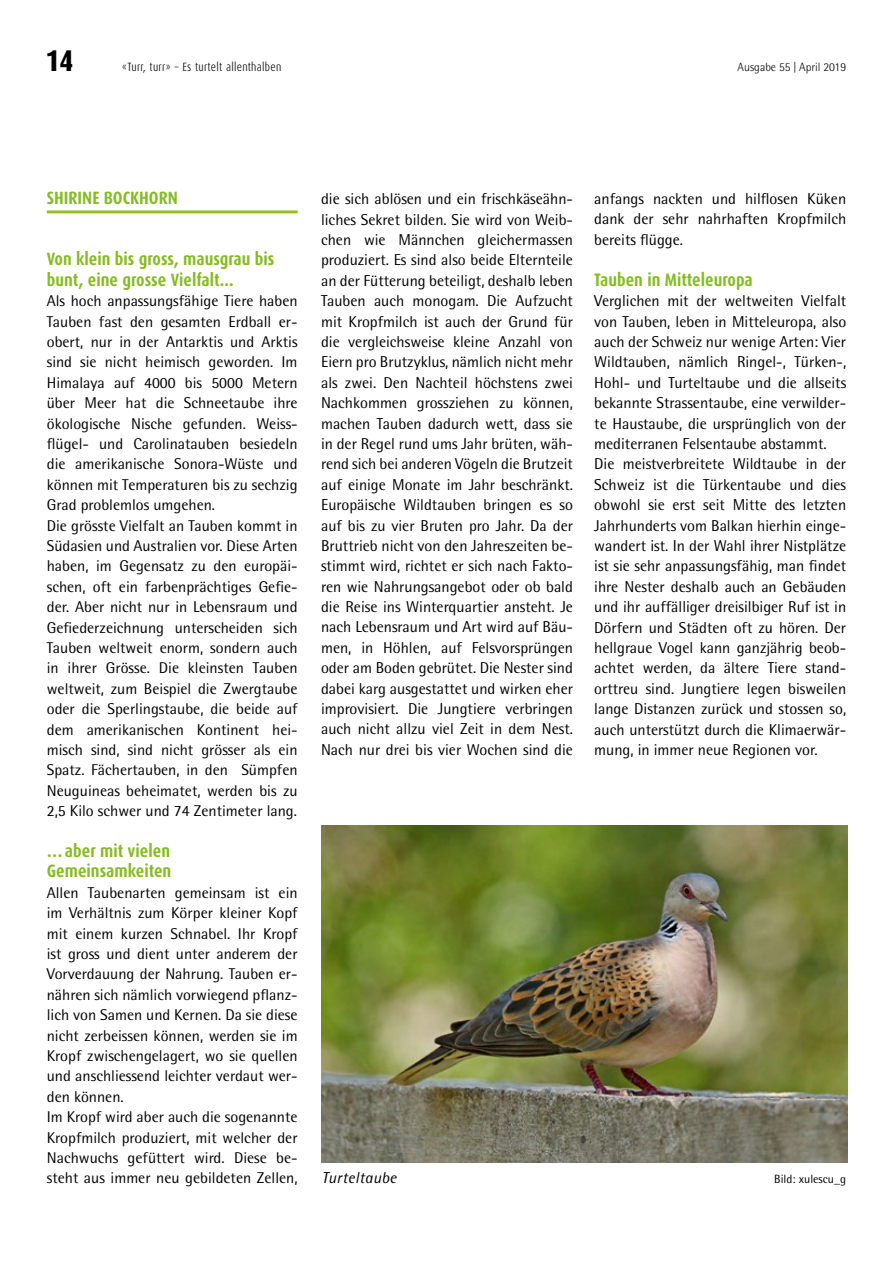
<style>
.page{position:relative;width:893px;height:1263px;background:#fff}
.page>*{position:absolute;margin:0;border:0;box-sizing:border-box;transform-origin:0 0}
.t1{font:800 30px "Dax Condensed";color:#000}
.t2{font:700 18px "Dax Condensed";color:#85bc22}
.t3{font:700 17.85px/20.2px "Dax Condensed";color:#85bc22}
.t4{font:15.75px/20.4px "Rotis Semi Sans";color:#000;text-align:justify}
.t5{font:italic 15.75px "Rotis Semi Sans";letter-spacing:.015em;color:#000}
.t6{font:15.6px/20.4px "Rotis Semi Sans";color:#000}
.t7{font:300 12px "Dax Condensed";letter-spacing:.02em;color:#000}
.t8{font:300 12px "Rotis Semi Sans";color:#000}
.t9{font:12px "Rotis Semi Sans";color:#000}
</style>
<div class="page">
<hr style="left:47px;top:210px;width:251px;height:3px;background:#94c11c">
<img style="left:322px;top:826px;width:525px;height:337px">
<h1 class="t1" style="left:46px;top:44px;width:29px">14</h1>
<p class="t7" style="left:122px;top:60px;width:161px">«Turr, turr» – Es turtelt allenthalben</p>
<p class="t8" style="left:738px;top:60px;width:110px">Ausgabe 55 | April 2019</p>
<p class="t3" style="left:47px;top:188px;width:133px">SHIRINE BOCKHORN</p>
<p class="t3" style="left:47px;top:249px;width:229px">Von klein bis gross, mausgrau bis bunt, eine grosse Vielfalt...</p>
<p class="t6" style="left:47px;top:290px;width:252px">Als hoch anpassungsfähige Tiere haben Tauben fast den gesamten Erdball er&shy;obert, nur in der Antarktis und Arktis sind sie nicht heimisch geworden. Im Himalaya auf 4000 bis 5000 Metern über Meer hat die Schneetaube ihre ökologische Nische gefunden. Weiss&shy;flügel- und Carolinatauben besiedeln die amerikanische Sonora-Wüste und können mit Temperaturen bis zu sechzig Grad problemlos umgehen.<br>Die grösste Vielfalt an Tauben kommt in Südasien und Australien vor. Diese Arten haben, im Gegensatz zu den europäi&shy;schen, oft ein farbenprächtiges Gefie&shy;der. Aber nicht nur in Lebensraum und Gefiederzeichnung unterscheiden sich Tauben weltweit enorm, sondern auch in ihrer Grösse. Die kleinsten Tauben weltweit, zum Beispiel die Zwergtaube oder die Sperlingstaube, die beide auf dem amerikanischen Kontinent hei&shy;misch sind, sind nicht grösser als ein Spatz. Fächertauben, in den Sümpfen Neuguineas beheimatet, werden bis zu 2,5 Kilo schwer und 74 Zentimeter lang.</p>
<p class="t3" style="left:47px;top:841px;width:126px">…aber mit vielen<br>Gemeinsamkeiten</p>
<p class="t6" style="left:47px;top:882px;width:252px">Allen Taubenarten gemeinsam ist ein im Verhältnis zum Körper kleiner Kopf mit einem kurzen Schnabel. Ihr Kropf ist gross und dient unter anderem der Vorverdauung der Nahrung. Tauben er&shy;nähren sich nämlich vorwiegend pflanz&shy;lich von Samen und Kernen. Da sie diese nicht zerbeissen können, werden sie im Kropf zwischengelagert, wo sie quellen und anschliessend leichter verdaut wer&shy;den können.<br>Im Kropf wird aber auch die sogenannte Kropfmilch produziert, mit welcher der Nachwuchs gefüttert wird. Diese be&shy;steht aus immer neu gebildeten Zellen,</p>
<p class="t4" style="left:321px;top:188px;width:253px">die sich ablösen und ein frischkäseähn&shy;liches Sekret bilden. Sie wird von Weib&shy;chen wie Männchen gleichermassen produziert. Es sind also beide Elternteile an der Fütterung beteiligt, deshalb leben Tauben auch monogam. Die Aufzucht mit Kropfmilch ist auch der Grund für die vergleichsweise kleine Anzahl von Eiern pro Brutzyklus, nämlich nicht mehr als zwei. Den Nachteil höchstens zwei Nachkommen grossziehen zu können, machen Tauben dadurch wett, dass sie in der Regel rund ums Jahr brüten, wäh&shy;rend sich bei anderen Vögeln die Brutzeit auf einige Monate im Jahr beschränkt.<br>Europäische Wildtauben bringen es so auf bis zu vier Bruten pro Jahr. Da der Bruttrieb nicht von den Jahreszeiten be&shy;stimmt wird, richtet er sich nach Fakto&shy;ren wie Nahrungsangebot oder ob bald die Reise ins Winterquartier ansteht. Je nach Lebensraum und Art wird auf Bäu&shy;men, in Höhlen, auf Felsvorsprüngen oder am Boden gebrütet. Die Nester sind dabei karg ausgestattet und wirken eher improvisiert. Die Jungtiere verbringen auch nicht allzu viel Zeit in dem Nest.<br>Nach nur drei bis vier Wochen sind die</p>
<p class="t4" style="left:594px;top:188px;width:253px">anfangs nackten und hilflosen Küken dank der sehr nahrhaften Kropfmilch bereits flügge.</p>
<p class="t2" style="left:594px;top:270px;width:160px">Tauben in Mitteleuropa</p>
<p class="t4" style="left:594px;top:290px;width:253px;text-align:left">Verglichen mit der weltweiten Vielfalt von Tauben, leben in Mitteleuropa, also auch der Schweiz nur wenige Arten: Vier Wildtauben, nämlich Ringel-, Türken-, Hohl- und Turteltaube und die allseits bekannte Strassentaube, eine verwilder&shy;te Haustaube, die ursprünglich von der mediterranen Felsentaube abstammt.<br>Die meistverbreitete Wildtaube in der Schweiz ist die Türkentaube und dies obwohl sie erst seit Mitte des letzten Jahrhunderts vom Balkan hierhin einge&shy;wandert ist. In der Wahl ihrer Nistplätze ist sie sehr anpassungsfähig, man findet ihre Nester deshalb auch an Gebäuden und ihr auffälliger dreisilbiger Ruf ist in Dörfern und Städten oft zu hören. Der hellgraue Vogel kann ganzjährig beob&shy;achtet werden, da ältere Tiere stand&shy;orttreu sind. Jungtiere legen bisweilen lange Distanzen zurück und stossen so, auch unterstützt durch die Klimaerwär&shy;mung, in immer neue Regionen vor.</p>
<p class="t5" style="left:322px;top:1168px;width:76px">Turteltaube</p>
<p class="t9" style="left:774px;top:1172px;width:73px">Bild: xulescu_g</p>
</div>
